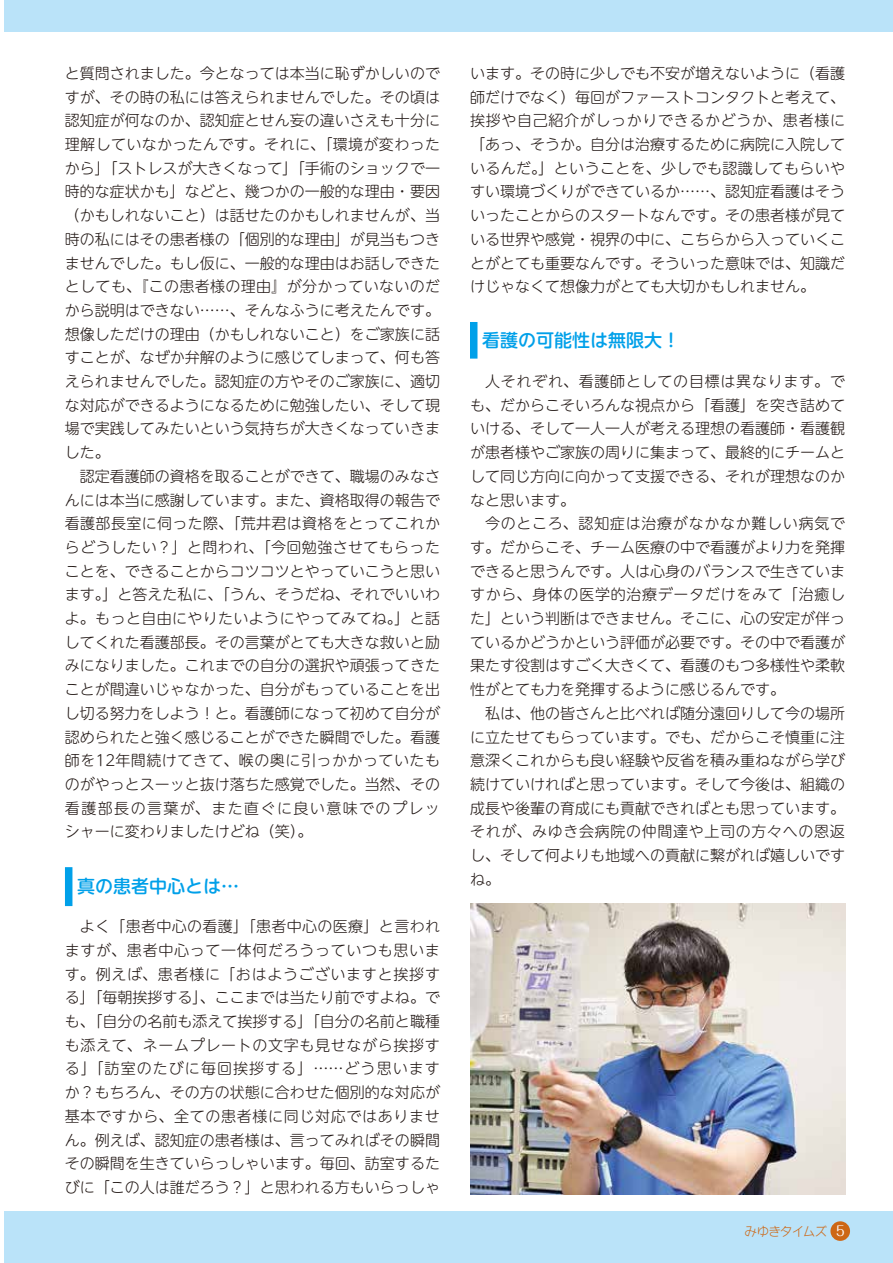
<style>
.page{position:relative;width:893px;height:1263px;background:#fff}
.page>*{position:absolute;margin:0;border:0;box-sizing:border-box;transform-origin:0 0}
.t1{font:500 18px "UD Shin M Go Pr 6 N";color:#00a0e9}
.t2{font:300 15px/23.7px "UD Shin M Go Pr 6 N";color:#221815;text-align:justify}
.t3{font:300 12.3px "Wanpaku GN Std";letter-spacing:-.04em;color:#cd6715}
.s1{font-family:"Folk Pro";font-weight:400;font-size:13.5px;color:#fff}
</style>
<div class="page">
<div style="left:0;top:1212px;width:893px;height:51px;background:#bae3f9"></div>
<div style="left:0;top:0;width:893px;height:32px;background:#bae3f9"></div>
<div style="left:830px;top:1221px;width:20px;height:20px;background:#cd6715;border-radius:50%"></div>
<hr style="left:0;top:0;width:4px;height:1263px;background:#fff">
<div style="left:65px;top:867px;width:7px;height:39px;background:#00a0e9"></div>
<div style="left:470px;top:322px;width:7px;height:37px;background:#00a0e9"></div>
<img style="left:470px;top:903px;width:375px;height:292px">
<p class="t2" style="left:65px;top:61px;width:377px">と質問されました。今となっては本当に恥ずかしいのですが、その時の私には答えられませんでした。その頃は認知症が何なのか、認知症とせん妄の違いさえも十分に理解していなかったんです。それに、「環境が変わったから」「ストレスが大きくなって」「手術のショックで一時的な症状かも」などと、幾つかの一般的な理由・要因（かもしれないこと）は話せたのかもしれませんが、当時の私にはその患者様の「個別的な理由」が見当もつきませんでした。もし仮に、一般的な理由はお話しできたとしても、『この患者様の理由』が分かっていないのだから説明はできない……、そんなふうに考えたんです。想像しただけの理由（かもしれないこと）をご家族に話すことが、なぜか弁解のように感じてしまって、何も答えられませんでした。認知症の方やそのご家族に、適切な対応ができるようになるために勉強したい、そして現場で実践してみたいという気持ちが大きくなっていきました。</p>
<p class="t2" style="left:65px;top:463px;width:377px;text-indent:15px">認定看護師の資格を取ることができて、職場のみなさんには本当に感謝しています。また、資格取得の報告で看護部長室に伺った際、「荒井君は資格をとってこれからどうしたい？」と問われ、「今回勉強させてもらったことを、できることからコツコツとやっていこうと思います。」と答えた私に、「うん、そうだね、それでいいわよ。もっと自由にやりたいようにやってみてね。」と話してくれた看護部長。その言葉がとても大きな救いと励みになりました。これまでの自分の選択や頑張ってきたことが間違いじゃなかった、自分がもっていることを出し切る努力をしよう！と。看護師になって初めて自分が認められたと強く感じることができた瞬間でした。看護師を12年間続けてきて、喉の奥に引っかかっていたものがやっとスーッと抜け落ちた感覚でした。当然、その看護部長の言葉が、また直ぐに良い意味でのプレッシャーに変わりましたけどね（笑）。</p>
<p class="t1" style="left:77px;top:871px;width:163px">真の患者中心とは…</p>
<p class="t2" style="left:65px;top:914px;width:377px;text-indent:15px">よく「患者中心の看護」「患者中心の医療」と言われますが、患者中心って一体何だろうっていつも思います。例えば、患者様に「おはようございますと挨拶する」「毎朝挨拶する」、ここまでは当たり前ですよね。でも、「自分の名前も添えて挨拶する」「自分の名前と職種も添えて、ネームプレートの文字も見せながら挨拶する」「訪室のたびに毎回挨拶する」……どう思いますか？もちろん、その方の状態に合わせた個別的な対応が基本ですから、全ての患者様に同じ対応ではありません。例えば、認知症の患者様は、言ってみればその瞬間その瞬間を生きていらっしゃいます。毎回、訪室するたびに「この人は誰だろう？」と思われる方もいらっしゃ</p>
<p class="t2" style="left:470px;top:61px;width:377px">います。その時に少しでも不安が増えないように（看護師だけでなく）毎回がファーストコンタクトと考えて、挨拶や自己紹介がしっかりできるかどうか、患者様に「あっ、そうか。自分は治療するために病院に入院しているんだ。」ということを、少しでも認識してもらいやすい環境づくりができているか……、認知症看護はそういったことからのスタートなんです。その患者様が見ている世界や感覚・視界の中に、こちらから入っていくことがとても重要なんです。そういった意味では、知識だけじゃなくて想像力がとても大切かもしれません。</p>
<p class="t1" style="left:482px;top:325px;width:199px">看護の可能性は無限大！</p>
<p class="t2" style="left:470px;top:369px;width:377px;text-indent:15px">人それぞれ、看護師としての目標は異なります。でも、だからこそいろんな視点から「看護」を突き詰めていける、そして一人一人が考える理想の看護師・看護観が患者様やご家族の周りに集まって、最終的にチームとして同じ方向に向かって支援できる、それが理想なのかなと思います。</p>
<p class="t2" style="left:470px;top:511px;width:377px;text-indent:15px">今のところ、認知症は治療がなかなか難しい病気です。だからこそ、チーム医療の中で看護がより力を発揮できると思うんです。人は心身のバランスで生きていますから、身体の医学的治療データだけをみて「治癒した」という判断はできません。そこに、心の安定が伴っているかどうかという評価が必要です。その中で看護が果たす役割はすごく大きくて、看護のもつ多様性や柔軟性がとても力を発揮するように感じるんです。</p>
<p class="t2" style="left:470px;top:700px;width:377px;text-indent:15px">私は、他の皆さんと比べれば随分遠回りして今の場所に立たせてもらっています。でも、だからこそ慎重に注意深くこれからも良い経験や反省を積み重ねながら学び続けていければと思っています。そして今後は、組織の成長や後輩の育成にも貢献できればとも思っています。それが、みゆき会病院の仲間達や上司の方々への恩返し、そして何よりも地域への貢献に繋がれば嬉しいですね。</p>
<p class="t3" style="left:745px;top:1222px;width:101px">みゆきタイムズ <span class="s1">5</span></p>
</div>
